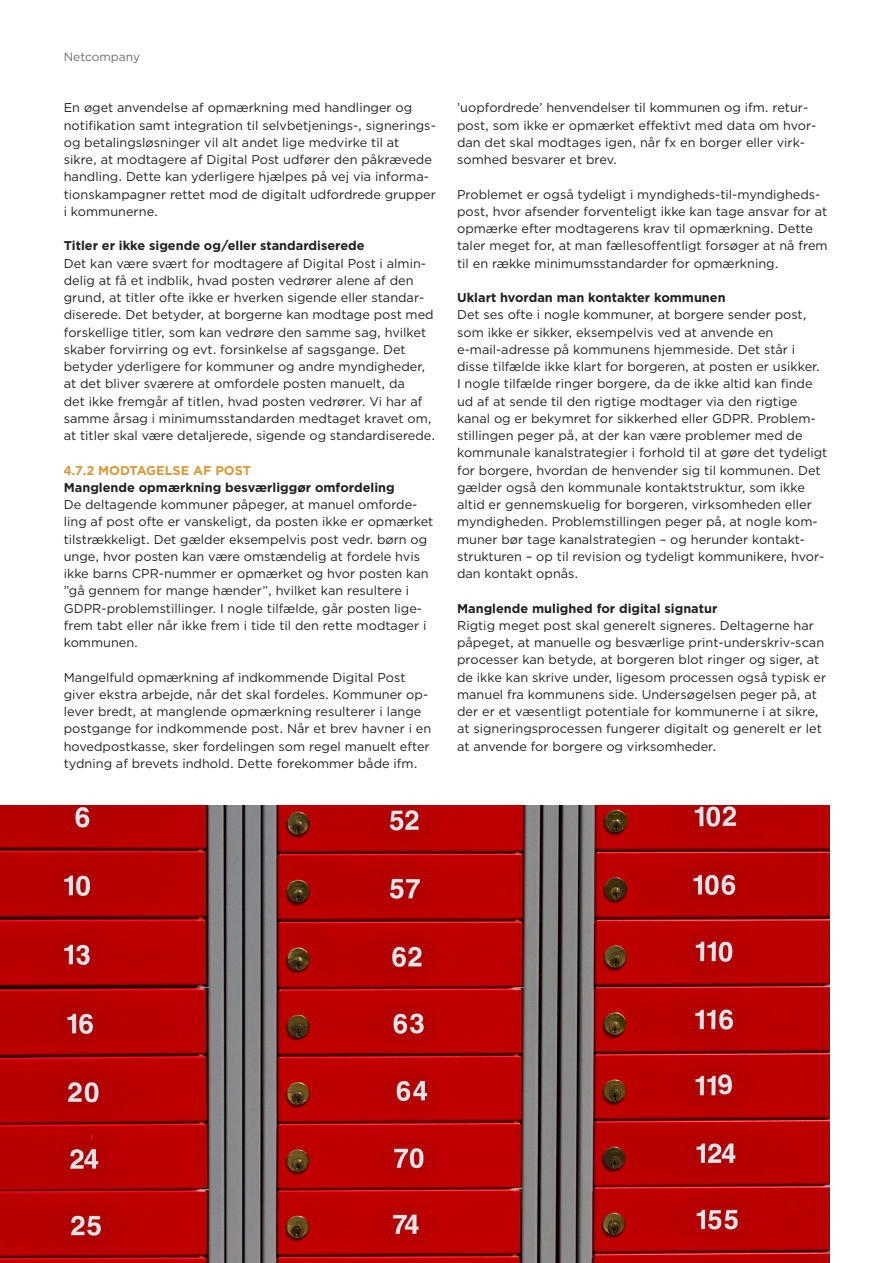
<style>
.page{position:relative;width:893px;height:1263px;background:#fff}
.page>*{position:absolute;margin:0;border:0;box-sizing:border-box;transform-origin:0 0}
.Brødtekst_-_SERIF{font:12.75px/17.2px "Gotham";color:#231f20}
.Brødtekst_-_SERIF-2{font:700 12.75px "Gotham";color:#231f20}
.Brødtekst_-_SERIF-3{font:700 12.75px "Gotham";color:#d99938}
.t1{font:12px "Gotham";color:#6c6d70}
</style>
<div class="page">
<img style="left:0;top:805px;width:829px;height:458px">
<p class="t1" style="left:64px;top:49px;width:78px">Netcompany</p>
<p class="Brødtekst_-_SERIF" style="left:64px;top:99px;width:374px">En øget anvendelse af opmærkning med handlinger og notifikation samt integration til selvbetjenings-, signerings&shy;og betalingsløsninger vil alt andet lige medvirke til at<br>sikre, at modtagere af Digital Post udfører den påkrævede handling. Dette kan yderligere hjælpes på vej via informa&shy;tionskampagner rettet mod de digitalt udfordrede grupper i kommunerne.</p>
<p class="Brødtekst_-_SERIF-2" style="left:64px;top:237px;width:302px">Titler er ikke sigende og/eller standardiserede</p>
<p class="Brødtekst_-_SERIF" style="left:64px;top:254px;width:373px">Det kan være svært for modtagere af Digital Post i almin&shy;delig at få et indblik, hvad posten vedrører alene af den grund, at titler ofte ikke er hverken sigende eller standar&shy;diserede. Det betyder, at borgerne kan modtage post med forskellige titler, som kan vedrøre den samme sag, hvilket skaber forvirring og evt. forsinkelse af sagsgange. Det betyder yderligere for kommuner og andre myndigheder, at det bliver sværere at omfordele posten manuelt, da<br>det ikke fremgår af titlen, hvad posten vedrører. Vi har af samme årsag i minimumsstandarden medtaget kravet om, at titler skal være detaljerede, sigende og standardiserede.</p>
<p class="Brødtekst_-_SERIF-3" style="left:64px;top:462px;width:189px">4.7.2 MODTAGELSE AF POST</p>
<p class="Brødtekst_-_SERIF-2" style="left:64px;top:479px;width:332px">Manglende opmærkning besværliggør omfordeling</p>
<p class="Brødtekst_-_SERIF" style="left:64px;top:496px;width:371px">De deltagende kommuner påpeger, at manuel omforde&shy;ling af post ofte er vanskeligt, da posten ikke er opmærket tilstrækkeligt. Det gælder eksempelvis post vedr. børn og unge, hvor posten kan være omstændelig at fordele hvis ikke barns CPR-nummer er opmærket og hvor posten kan ”gå gennem for mange hænder”, hvilket kan resultere i GDPR-problemstillinger. I nogle tilfælde, går posten lige&shy;frem tabt eller når ikke frem i tide til den rette modtager i kommunen.</p>
<p class="Brødtekst_-_SERIF" style="left:64px;top:668px;width:369px">Mangelfuld opmærkning af indkommende Digital Post giver ekstra arbejde, når det skal fordeles. Kommuner op&shy;lever bredt, at manglende opmærkning resulterer i lange postgange for indkommende post. Når et brev havner i en hovedpostkasse, sker fordelingen som regel manuelt efter tydning af brevets indhold. Dette forekommer både ifm.</p>
<p class="Brødtekst_-_SERIF" style="left:457px;top:99px;width:361px">’uopfordrede’ henvendelser til kommunen og ifm. retur&shy;post, som ikke er opmærket effektivt med data om hvor&shy;dan det skal modtages igen, når fx en borger eller virk&shy;somhed besvarer et brev.</p>
<p class="Brødtekst_-_SERIF" style="left:457px;top:185px;width:372px">Problemet er også tydeligt i myndigheds-til-myndigheds&shy;post, hvor afsender forventeligt ikke kan tage ansvar for at opmærke efter modtagerens krav til opmærkning. Dette taler meget for, at man fællesoffentligt forsøger at nå frem til en række minimumsstandarder for opmærkning.</p>
<p class="Brødtekst_-_SERIF-2" style="left:457px;top:289px;width:270px">Uklart hvordan man kontakter kommunen</p>
<p class="Brødtekst_-_SERIF" style="left:457px;top:306px;width:372px">Det ses ofte i nogle kommuner, at borgere sender post, som ikke er sikker, eksempelvis ved at anvende en e-mail-adresse på kommunens hjemmeside. Det står i disse tilfælde ikke klart for borgeren, at posten er usikker.<br>I nogle tilfælde ringer borgere, da de ikke altid kan finde ud af at sende til den rigtige modtager via den rigtige kanal og er bekymret for sikkerhed eller GDPR. Problem&shy;stillingen peger på, at der kan være problemer med de kommunale kanalstrategier i forhold til at gøre det tydeligt for borgere, hvordan de henvender sig til kommunen. Det gælder også den kommunale kontaktstruktur, som ikke altid er gennemskuelig for borgeren, virksomheden eller myndigheden. Problemstillingen peger på, at nogle kom&shy;muner bør tage kanalstrategien – og herunder kontakt&shy;strukturen – op til revision og tydeligt kommunikere, hvor&shy;dan kontakt opnås.</p>
<p class="Brødtekst_-_SERIF-2" style="left:457px;top:600px;width:262px">Manglende mulighed for digital signatur</p>
<p class="Brødtekst_-_SERIF" style="left:457px;top:616px;width:371px">Rigtig meget post skal generelt signeres. Deltagerne har påpeget, at manuelle og besværlige print-underskriv-scan processer kan betyde, at borgeren blot ringer og siger, at de ikke kan skrive under, ligesom processen også typisk er manuel fra kommunens side. Undersøgelsen peger på, at der er et væsentligt potentiale for kommunerne i at sikre, at signeringsprocessen fungerer digitalt og generelt er let at anvende for borgere og virksomheder.</p>
</div>
